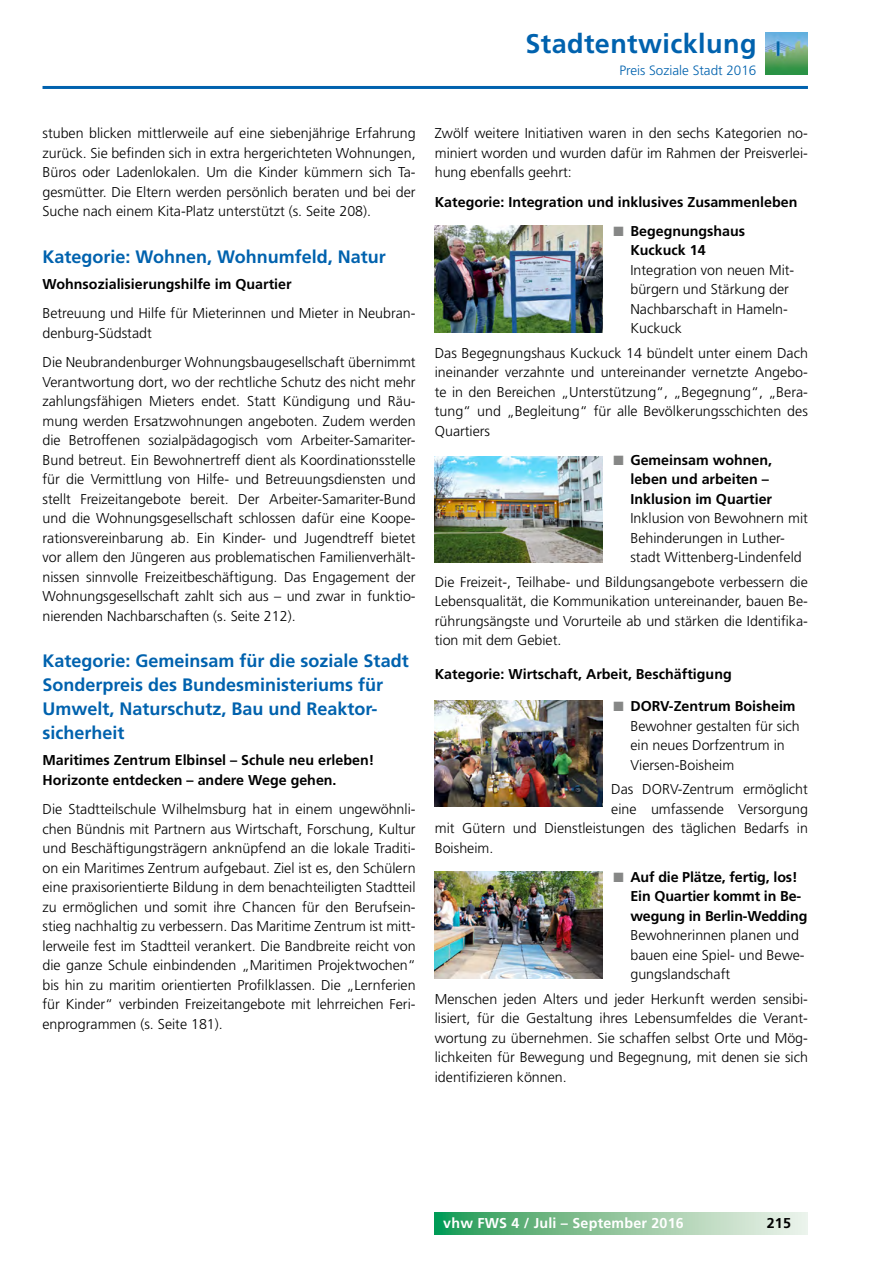
<style>
.page{position:relative;width:893px;height:1263px;background:#fff}
.page>*{position:absolute;margin:0;border:0;box-sizing:border-box;transform-origin:0 0}
.t1{font:700 27px "Frutiger LT";letter-spacing:.015em;color:#0062ae}
.t2{font:700 18px/24px "Frutiger LT";color:#0062ae}
.t3{font:300 14.25px/19.5px "Frutiger LT";color:#000;text-align:justify}
.t4{font:700 14.25px/19.5px "Frutiger LT";color:#000}
.t5{font:700 14.25px "Frutiger LT";letter-spacing:.015em;color:#fff}
.t6{font:300 13.5px "Frutiger LT";color:#0062ae}
.s1{color:#868786}
.s2{font-weight:700}
</style>
<div class="page">
<hr style="left:43px;top:86px;width:765px;height:3px;background:#0062ae">
<svg style="left:435px;top:1213px;width:373px;height:21px;background:#8ec69f"></svg>
<img style="left:766px;top:32px;width:42px;height:43px">
<img style="left:435px;top:226px;width:168px;height:106px">
<img style="left:435px;top:457px;width:168px;height:106px">
<img style="left:435px;top:701px;width:168px;height:106px">
<img style="left:435px;top:872px;width:168px;height:106px">
<h1 class="t1" style="left:525px;top:28px;width:233px">Stadtentwicklung</h1>
<p class="t6" style="left:619px;top:62px;width:139px">Preis Soziale Stadt 2016</p>
<p class="t3" style="left:43px;top:124px;width:375px">stuben blicken mittlerweile auf eine siebenjährige Erfahrung zurück. Sie befinden sich in extra hergerichteten Wohnungen, Büros oder Ladenlokalen. Um die Kinder kümmern sich Ta&shy;gesmütter. Die Eltern werden persönlich beraten und bei der Suche nach einem Kita-Platz unterstützt (s. Seite 208).</p>
<p class="t2" style="left:43px;top:245px;width:345px">Kategorie: Wohnen, Wohnumfeld, Natur</p>
<p class="t4" style="left:43px;top:274px;width:251px">Wohnsozialisierungshilfe im Quartier</p>
<p class="t3" style="left:43px;top:304px;width:375px">Betreuung und Hilfe für Mieterinnen und Mieter in Neubran&shy;denburg-Südstadt</p>
<p class="t3" style="left:43px;top:353px;width:375px">Die Neubrandenburger Wohnungsbaugesellschaft übernimmt Verantwortung dort, wo der rechtliche Schutz des nicht mehr zahlungsfähigen Mieters endet. Statt Kündigung und Räu&shy;mung werden Ersatzwohnungen angeboten. Zudem werden die Betroffenen sozialpädagogisch vom Arbeiter-Samariter-Bund betreut. Ein Bewohnertreff dient als Koordinationsstelle für die Vermittlung von Hilfe- und Betreuungsdiensten und stellt Freizeitangebote bereit. Der Arbeiter-Samariter-Bund und die Wohnungsgesellschaft schlossen dafür eine Koope&shy;rationsvereinbarung ab. Ein Kinder- und Jugendtreff bietet vor allem den Jüngeren aus problematischen Familienverhält&shy;nissen sinnvolle Freizeitbeschäftigung. Das Engagement der Wohnungsgesellschaft zahlt sich aus – und zwar in funktio&shy;nierenden Nachbarschaften (s. Seite 212).</p>
<p class="t2" style="left:43px;top:649px;width:368px">Kategorie: Gemeinsam für die soziale Stadt Sonderpreis des Bundesministeriums für Umwelt, Naturschutz, Bau und Reaktor&shy;sicherheit</p>
<p class="t4" style="left:43px;top:751px;width:333px">Maritimes Zentrum Elbinsel – Schule neu erleben!<br>Horizonte entdecken – andere Wege gehen.</p>
<p class="t3" style="left:43px;top:800px;width:375px">Die Stadtteilschule Wilhelmsburg hat in einem ungewöhnli&shy;chen Bündnis mit Partnern aus Wirtschaft, Forschung, Kultur und Beschäftigungsträgern anknüpfend an die lokale Traditi&shy;on ein Maritimes Zentrum aufgebaut. Ziel ist es, den Schülern eine praxisorientierte Bildung in dem benachteiligten Stadtteil zu ermöglichen und somit ihre Chancen für den Berufsein&shy;stieg nachhaltig zu verbessern. Das Maritime Zentrum ist mitt&shy;lerweile fest im Stadtteil verankert. Die Bandbreite reicht von die ganze Schule einbindenden „Maritimen Projektwochen“ bis hin zu maritim orientierten Profilklassen. Die „Lernferien für Kinder“ verbinden Freizeitangebote mit lehrreichen Feri&shy;enprogrammen (s. Seite 181).</p>
<p class="t3" style="left:435px;top:124px;width:375px">Zwölf weitere Initiativen waren in den sechs Kategorien no&shy;miniert worden und wurden dafür im Rahmen der Preisverlei&shy;hung ebenfalls geehrt:</p>
<p class="t4" style="left:435px;top:192px;width:364px">Kategorie: Integration und inklusives Zusammenleben</p>
<p class="t4" style="left:630px;top:221px;width:116px;text-indent:-17px"><span class="s1">■</span> Begegnungshaus<br>Kuckuck 14</p>
<p class="t3" style="left:630px;top:260px;width:165px;text-align:left">Integration von neuen Mit&shy;bürgern und Stärkung der<br>Nachbarschaft in Hameln-<br>Kuckuck</p>
<p class="t3" style="left:435px;top:343px;width:375px">Das Begegnungshaus Kuckuck 14 bündelt unter einem Dach ineinander verzahnte und untereinander vernetzte Angebo&shy;te in den Bereichen „Unterstützung“, „Begegnung“, „Bera&shy;tung“ und „Begleitung“ für alle Bevölkerungsschichten des Quartiers</p>
<p class="t4" style="left:630px;top:450px;width:143px;text-indent:-17px"><span class="s1">■</span> Gemeinsam wohnen, leben und arbeiten –<br>Inklusion im Quartier</p>
<p class="t3" style="left:630px;top:509px;width:179px;text-align:left">Inklusion von Bewohnern mit<br>Behinderungen in Luther&shy;stadt Wittenberg-Lindenfeld</p>
<p class="t3" style="left:435px;top:572px;width:375px">Die Freizeit-, Teilhabe- und Bildungsangebote verbessern die Lebensqualität, die Kommunikation untereinander, bauen Be&shy;rührungsängste und Vorurteile ab und stärken die Identifika&shy;tion mit dem Gebiet.</p>
<p class="t4" style="left:435px;top:664px;width:298px">Kategorie: Wirtschaft, Arbeit, Beschäftigung</p>
<p class="t3" style="left:630px;top:697px;width:171px;text-align:left;text-indent:-17px"><span class="s1">■</span> <span class="s2">DORV-Zentrum Boisheim<br></span>Bewohner gestalten für sich ein neues Dorfzentrum in<br>Viersen-Boisheim</p>
<p class="t3" style="left:611px;top:780px;width:198px">Das DORV-Zentrum ermöglicht</p>
<p class="t3" style="left:611px;top:799px;width:198px">eine umfassende Versorgung</p>
<p class="t3" style="left:435px;top:819px;width:375px">mit Gütern und Dienstleistungen des täglichen Bedarfs in</p>
<p class="t3" style="left:435px;top:838px;width:60px">Boisheim.</p>
<p class="t4" style="left:630px;top:867px;width:178px;text-indent:-17px"><span class="s1">■</span> Auf die Plätze, fertig, los!<br>Ein Quartier kommt in Be&shy;wegung in Berlin-Wedding</p>
<p class="t3" style="left:630px;top:926px;width:176px;text-align:left">Bewohnerinnen planen und bauen eine Spiel- und Bewe&shy;gungslandschaft</p>
<p class="t3" style="left:435px;top:989px;width:375px">Menschen jeden Alters und jeder Herkunft werden sensibi&shy;lisiert, für die Gestaltung ihres Lebensumfeldes die Verant&shy;wortung zu übernehmen. Sie schaffen selbst Orte und Mög&shy;lichkeiten für Bewegung und Begegnung, mit denen sie sich identifizieren können.</p>
<p class="t5" style="left:443px;top:1215px;width:242px">vhw FWS 4 / Juli – September 2016</p>
<p class="t4" style="left:767px;top:1213px;width:26px">215</p>
</div>
